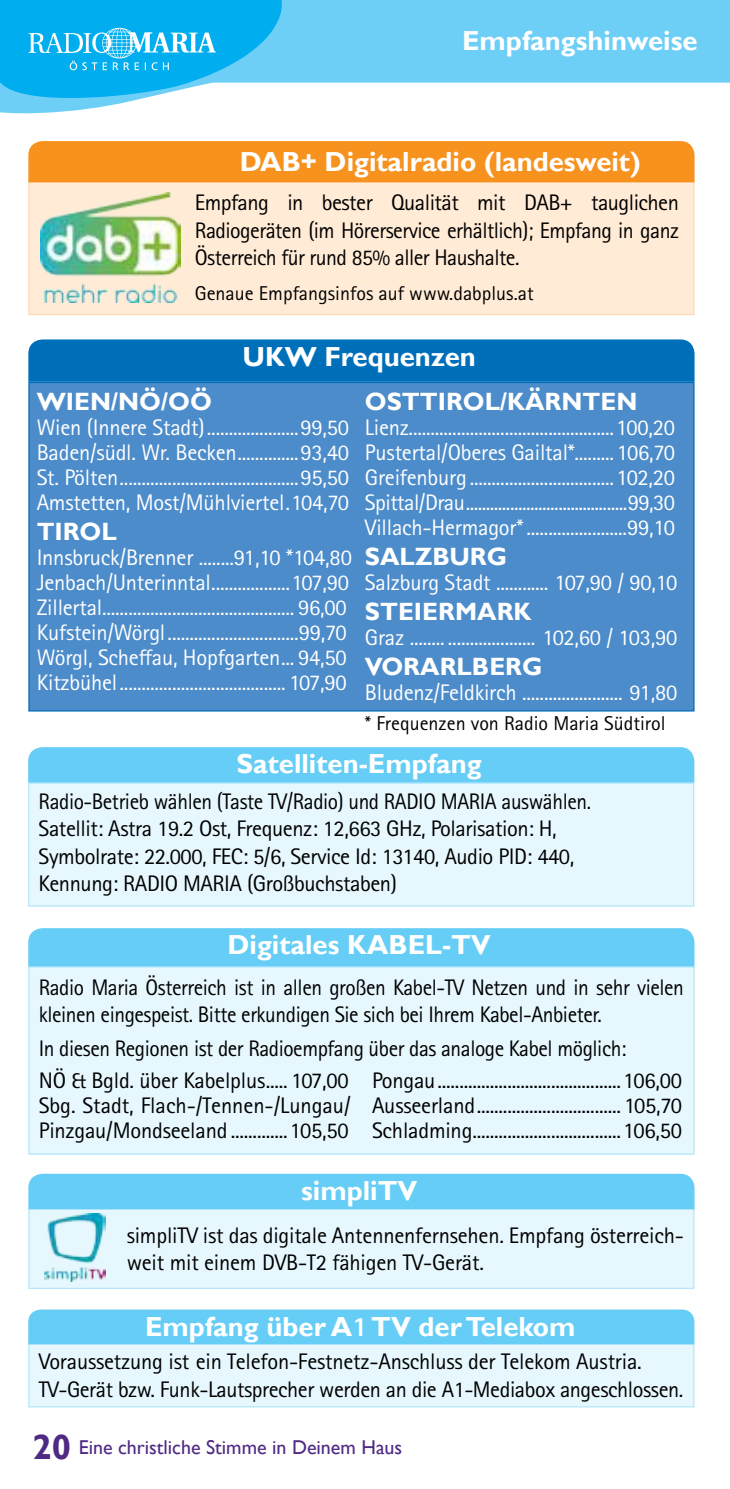
<style>
.page{position:relative;width:730px;height:1489px;background:#fff}
.page>*{position:absolute;margin:0;border:0;box-sizing:border-box;transform-origin:0 0}
.t1{font:700 27.5px "Gill Sans";color:#fff}
.t2{font:700 25px "Gill Sans";color:#fff}
.t3{font:22.5px/25px "Rotis Sans Serif Pro";letter-spacing:-.01em;color:#fff;text-align:justify}
.t4{font:22.5px/27.5px "Rotis Sans Serif Pro";letter-spacing:-.02em;color:#000}
.t5{font:22.5px/27.5px "Rotis Sans Serif Pro";letter-spacing:-.02em;color:#000;scale:.95 1}
.t6{font:20px "Rotis Sans Serif Pro";color:#000}
.t7{font:20px "Gill Sans";color:#4f2a84}
.s1{font-family:"Rotis Sans Serif Std";font-weight:800}
.s2{font-weight:700;font-size:35px}
</style>
<div class="page">
<svg style="left:0;top:0;width:730px;height:114px;fill:#6dcff6"></svg>
<svg style="left:0;top:0;width:283px;height:104px;background:#33bdf2"></svg>
<div style="left:29px;top:783px;width:665px;height:123px;background:#e6f7fd"></div>
<div style="left:28px;top:782px;width:666px;height:124px;border:1px solid #b3e7fa"></div>
<div style="left:28px;top:747px;width:666px;height:35px;background:#66cef6"></div>
<div style="left:28px;top:928px;width:666px;height:38px;background:#66cef6"></div>
<div style="left:29px;top:966px;width:665px;height:187px;background:#e6f7fd"></div>
<div style="left:28px;top:966px;width:666px;height:188px;border:1px solid #b3e7fa"></div>
<div style="left:29px;top:1343px;width:665px;height:63px;background:#e6f7fd"></div>
<div style="left:28px;top:1342px;width:666px;height:65px;border:1px solid #b3e7fa"></div>
<div style="left:28px;top:1309px;width:666px;height:35px;background:#66cef6"></div>
<div style="left:29px;top:1208px;width:665px;height:80px;background:#e6f7fd"></div>
<div style="left:28px;top:1208px;width:666px;height:80px;border:1px solid #b3e7fa"></div>
<div style="left:28px;top:1173px;width:666px;height:36px;background:#66cef6"></div>
<img style="left:44px;top:1213px;width:62px;height:68px">
<div style="left:29px;top:182px;width:665px;height:132px;background:#ffebd6"></div>
<div style="left:28px;top:181px;width:666px;height:134px;border:1px solid #fedab4"></div>
<div style="left:28px;top:141px;width:666px;height:41px;background:#f7921e"></div>
<img style="left:41px;top:192px;width:140px;height:110px">
<div style="left:29px;top:382px;width:665px;height:329px;background:#4c8cca"></div>
<div style="left:28px;top:339px;width:666px;height:43px;background:#006fba"></div>
<p class="t1" style="left:462px;top:25px;width:237px">Empfangshinweise</p>
<p class="t1" style="left:240px;top:145px;width:402px">DAB+ Digitalradio (landesweit)</p>
<p class="t4" style="left:195px;top:189px;width:486px;text-align:justify">Empfang in bester Qualität mit DAB+ tauglichen Radiogeräten (im Hörerservice erhältlich); Empfang in ganz Österreich für rund 85% aller Haushalte.</p>
<p class="t6" style="left:195px;top:281px;width:340px">Genaue Empfangsinfos auf www.dabplus.at</p>
<p class="t1" style="left:242px;top:340px;width:235px">UKW Frequenzen</p>
<p class="t2" style="left:37px;top:386px;width:177px">WIEN/NÖ/OÖ</p>
<p class="t3" style="left:37px;top:414px;width:314px">Wien (Innere Stadt).....................99,50<br>Baden/südl. Wr. Becken..............93,40<br>St. Pölten.........................................95,50<br>Amstetten, Most/Mühlviertel.104,70</p>
<p class="t2" style="left:37px;top:516px;width:82px">TIROL</p>
<p class="t3" style="left:37px;top:544px;width:317px;text-align:left">Innsbruck/Brenner ........91,10 *104,80<br>Jenbach/Unterinntal..................107,90<br>Zillertal............................................ 96,00<br>Kufstein/Wörgl..............................99,70<br>Wörgl, Scheffau, Hopfgarten... 94,50<br>Kitzbühel...................................... 107,90</p>
<p class="t2" style="left:365px;top:386px;width:274px">OSTTIROL/KÄRNTEN</p>
<p class="t3" style="left:365px;top:414px;width:312px">Lienz...............................................100,20<br>Pustertal/Oberes Gailtal*......... 106,70<br>Greifenburg .................................102,20<br>Spittal/Drau........................................99,30<br>Villach-Hermagor*.......................99,10</p>
<p class="t2" style="left:365px;top:541px;width:144px">SALZBURG</p>
<p class="t3" style="left:365px;top:569px;width:314px">Salzburg Stadt ............ 107,90 / 90,10</p>
<p class="t2" style="left:365px;top:596px;width:168px">STEIERMARK</p>
<p class="t3" style="left:365px;top:624px;width:314px">Graz ........ .................... 102,60 / 103,90</p>
<p class="t2" style="left:365px;top:651px;width:179px">VORARLBERG</p>
<p class="t3" style="left:365px;top:679px;width:314px">Bludenz/Feldkirch ....................... 91,80</p>
<p class="t6" style="left:365px;top:711px;width:302px">* Frequenzen von Radio Maria Südtirol</p>
<p class="t1" style="left:236px;top:747px;width:247px">Satelliten-Empfang</p>
<p class="t5" style="left:39px;top:787px;width:583px">Radio-Betrieb wählen (Taste TV/Radio) und RADIO MARIA auswählen.<br>Satellit: Astra 19.2 Ost, Frequenz: 12,663 GHz, Polarisation: H, Symbolrate: 22.000, FEC: 5/6, Service Id: 13140, Audio PID: 440, Kennung: RADIO MARIA (Großbuchstaben)</p>
<p class="t1" style="left:228px;top:928px;width:265px">Digitales KABEL-TV</p>
<p class="t5" style="left:39px;top:973px;width:681px">Radio Maria Österreich ist in allen großen Kabel-TV Netzen und in sehr vielen kleinen eingespeist. Bitte erkundigen Sie sich bei Ihrem Kabel-Anbieter.</p>
<p class="t5" style="left:39px;top:1032px;width:620px;line-height:32px">In diesen Regionen ist der Radioempfang über das analoge Kabel möglich:<br>NÖ &amp; Bgld. über Kabelplus..... 107,00</p>
<p class="t4" style="left:39px;top:1093px;width:313px;line-height:25px">Sbg. Stadt, Flach-/Tennen-/Lungau/<br>Pinzgau/Mondseeland .............105,50</p>
<p class="t4" style="left:372px;top:1068px;width:312px;line-height:25px;text-align:justify">Pongau..........................................106,00<br>Ausseerland................................. 105,70<br>Schladming..................................106,50</p>
<p class="t1" style="left:301px;top:1173px;width:118px">simpliTV</p>
<p class="t4" style="left:127px;top:1221px;width:559px">simpliTV ist das digitale Antennenfernsehen. Empfang österreich&shy;weit mit einem DVB-T2 fähigen TV-Gerät.</p>
<p class="t1" style="left:145px;top:1309px;width:432px">Empfang über A<span class="s1">1</span> TV der Telekom</p>
<p class="t4" style="left:39px;top:1348px;width:646px">Voraussetzung ist ein Telefon-Festnetz-Anschluss der Telekom Austria.<br>TV-Gerät bzw. Funk-Lautsprecher werden an die A1-Mediabox angeschlossen.</p>
<p class="t7" style="left:32px;top:1435px;width:371px"><span class="s2">20</span> Eine christliche Stimme in Deinem Haus</p>
</div>
